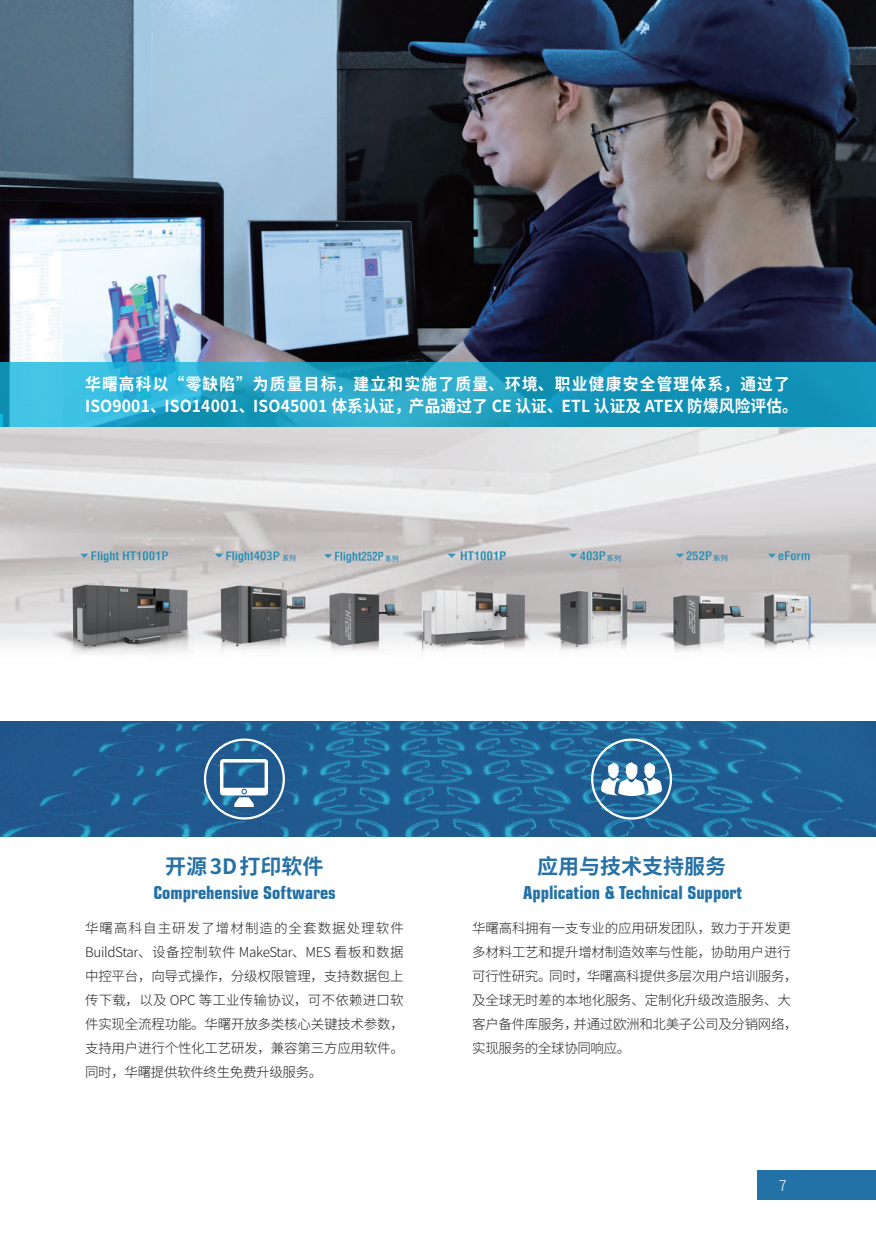
<style>
.page{position:relative;width:876px;height:1234px;background:#fff}
.page>*{position:absolute;margin:0;border:0;box-sizing:border-box;transform-origin:0 0}
.t1{font:700 21px "Source Han Sans CN";color:#2671a6}
.t2{font:700 condensed 18px "Square 721 BT";color:#2371a6}
.t3{font:700 16.5px/22.5px "Source Han Sans CN";letter-spacing:.01em;color:#fff;scale:.95 1}
.t4{font:300 15px "Source Han Sans CN";color:#fff}
.t5{font:300 13.5px/24px "Source Han Sans CN";letter-spacing:-.015em;color:#231f20;text-align:justify}
</style>
<div class="page">
<div style="left:758px;top:1170px;width:118px;height:29px;background:#2272a7"></div>
<img style="left:2px;top:0;width:874px;height:655px">
<svg style="left:2px;top:362px;width:874px;height:66px;background:#23a2c4"></svg>
<img style="left:0;top:721px;width:876px;height:115px">
<div style="left:204px;top:738px;width:81px;height:81px;border:2px solid #fff;border-radius:50%"></div>
<div style="left:591px;top:738px;width:81px;height:81px;border:2px solid #fff;border-radius:50%"></div>
<img style="left:220px;top:759px;width:48px;height:47px">
<svg style="left:601px;top:761px;width:61px;height:35px"></svg>
<svg style="left:0;top:0;width:2px;height:806px;background:#6b808f"></svg>
<p class="t3" style="left:85px;top:373px;width:752px">华曙高科以“零缺陷”为质量目标，建立和实施了质量、环境、职业健康安全管理体系，通过了<br>ISO9001、ISO14001、ISO45001 体系认证，产品通过了 CE 认证、ETL 认证及 ATEX 防爆风险评估。</p>
<h1 class="t1" style="left:165px;top:854px;width:160px">开源 3D打印软件</h1>
<h1 class="t1" style="left:537px;top:854px;width:190px">应用与技术支持服务</h1>
<h2 class="t2" style="left:153px;top:881px;width:184px">Comprehensive Softwares</h2>
<h2 class="t2" style="left:523px;top:881px;width:221px">Application &amp; Technical Support</h2>
<p class="t5" style="left:85px;top:916px;width:320px">华曙高科自主研发了增材制造的全套数据处理软件BuildStar、设备控制软件 MakeStar、MES 看板和数据中控平台，向导式操作，分级权限管理，支持数据包上传下载，以及 OPC 等工业传输协议，可不依赖进口软件实现全流程功能。华曙开放多类核心关键技术参数，支持用户进行个性化工艺研发，兼容第三方应用软件。同时，华曙提供软件终生免费升级服务。</p>
<p class="t5" style="left:472px;top:916px;width:327px;text-align:left">华曙高科拥有一支专业的应用研发团队，致力于开发更多材料工艺和提升增材制造效率与性能，协助用户进行可行性研究。同时，华曙高科提供多层次用户培训服务，及全球无时差的本地化服务、定制化升级改造服务、大客户备件库服务，并通过欧洲和北美子公司及分销网络，实现服务的全球协同响应。</p>
<p class="t4" style="left:779px;top:1176px;width:10px">7</p>
</div>
